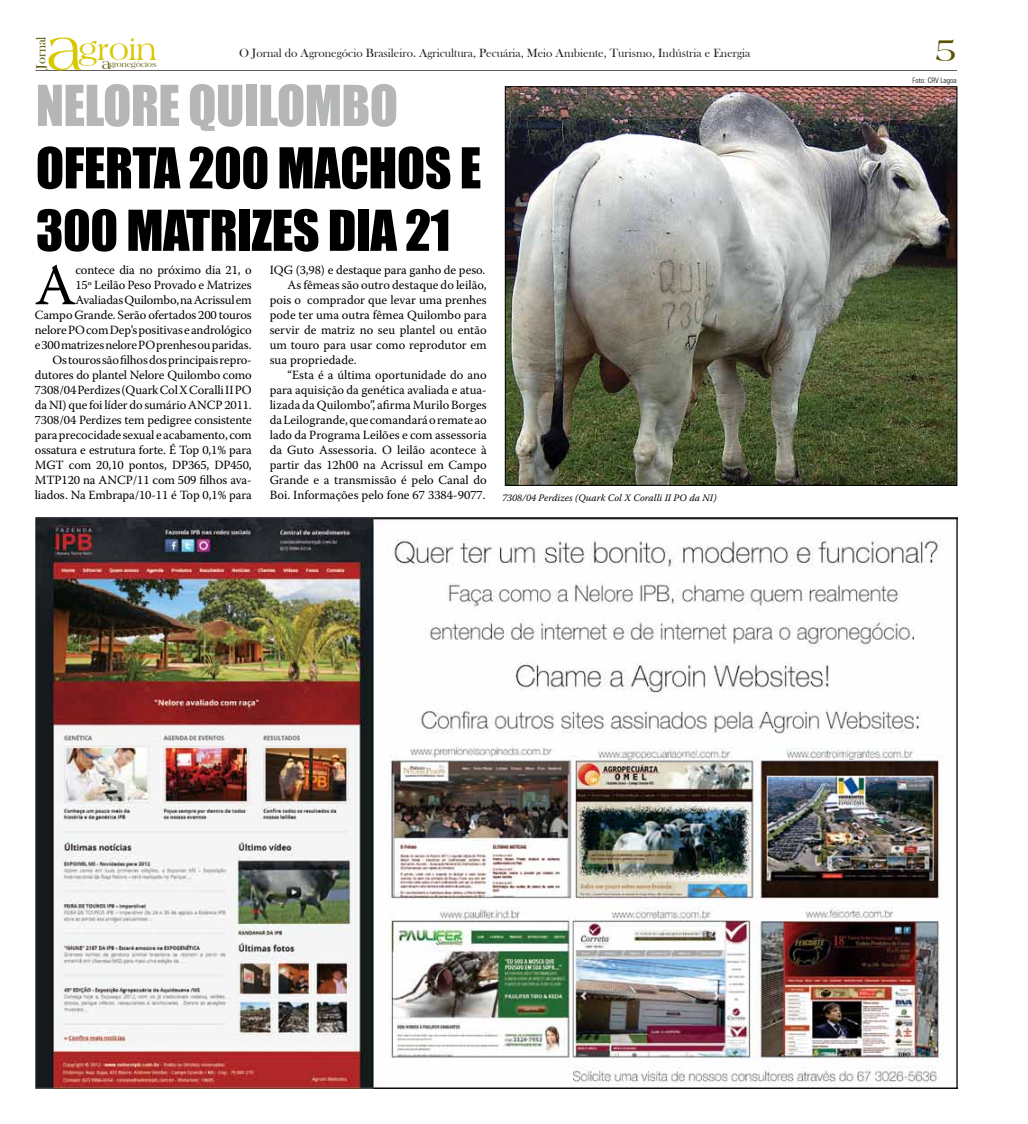
<style>
.page{position:relative;width:1028px;height:1124px;background:#fff}
.page>*{position:absolute;margin:0;border:0;box-sizing:border-box;transform-origin:0 0}
.t1{font:58px "Warnock Pro";color:#000}
.t2{font:52px/62.4px "Impact";letter-spacing:-.01em;color:#000}
.t3{font:52px "Impact";letter-spacing:-.01em;color:#b4b6b8}
.t4{font:33.75px "Americana BT";color:#585300}
.t5{font:31.25px "Americana BT";color:#d7c800}
.t6{font:13.5px "Bask Old Face";color:#585300}
.t7{font:12.5px/15px "Warnock Pro";letter-spacing:-.005em;color:#000;text-align:right}
.t8{font:12.25px "Bask Old Face";color:#231f20}
.t9{font:italic 10px "Warnock Pro";color:#000}
.t10{font:7.62px "Americana BT";color:#585300}
.t11{font:300 condensed 7.5px "Zurich BT";color:#000}
.s1{font-size:60px}
.s2{font-size:14.62px}
</style>
<div class="page">
<hr style="left:35px;top:70px;width:922px;height:1px;background:#231f20">
<img style="left:507px;top:89px;width:448px;height:394px">
<img style="left:35px;top:518px;width:922px;height:570px">
<p class="t6" style="left:34px;top:69px;width:34px;rotate:-90deg">Jornal</p>
<h3 class="t5" style="left:46px;top:32px;width:112px"><span class="s1">a</span>groin</h3>
<p class="t8" style="left:239px;top:46px;width:512px">O Jornal do Agronegócio Brasileiro. Agricultura, Pecuária, Meio Ambiente, Turismo, Indústria e Energia</p>
<h3 class="t4" style="left:935px;top:30px;width:23px">5</h3>
<h2 class="t3" style="left:36px;top:65px;width:364px">NELORE QUILOMBO</h2>
<h2 class="t2" style="left:36px;top:135px;width:447px">OFERTA 200 MACHOS E<br>300 MATRIZES DIA 21</h2>
<h1 class="t1" style="left:35px;top:250px;width:43px">A</h1>
<p class="t10" style="left:102px;top:60px;width:56px"><span class="s2">a</span>gronegócios</p>
<p class="t11" style="left:912px;top:75px;width:46px">Foto: CRV Lagoa</p>
<p class="t7" style="left:35px;top:262px;width:218px">contece dia no próximo dia 21, o<br>15º Leilão Peso Provado e Matrizes Avaliadas Quilombo, na Acrissul em Campo Grande. Serão ofertados 200 touros nelore PO com Dep’s positivas e andrológico e 300 matrizes nelore PO prenhes ou paridas.<br>Os touros são filhos dos principais repro&shy;dutores do plantel Nelore Quilombo como 7308/04 Perdizes (Quark Col X Coralli II PO da NI) que foi líder do sumário ANCP 2011.<br>7308/04 Perdizes tem pedigree consistente para precocidade sexual e acabamento, com ossatura e estrutura forte. É Top 0,1% para MGT com 20,10 pontos, DP365, DP450, MTP120 na ANCP/11 com 509 filhos ava&shy;liados. Na Embrapa/10-11 é Top 0,1% para</p>
<p class="t7" style="left:270px;top:262px;width:217px">IQG (3,98) e destaque para ganho de peso.</p>
<p class="t7" style="left:287px;top:277px;width:201px">As fêmeas são outro destaque do leilão,</p>
<p class="t7" style="left:270px;top:292px;width:219px">pois o comprador que levar uma prenhes</p>
<p class="t7" style="left:270px;top:307px;width:218px">pode ter uma outra fêmea Quilombo para</p>
<p class="t7" style="left:270px;top:322px;width:218px">servir de matriz no seu plantel ou então</p>
<p class="t7" style="left:270px;top:337px;width:219px">um touro para usar como reprodutor em</p>
<p class="t7" style="left:270px;top:352px;width:88px">sua propriedade.</p>
<p class="t7" style="left:287px;top:367px;width:201px">“Esta é a última oportunidade do ano</p>
<p class="t7" style="left:270px;top:382px;width:219px">para aquisição da genética avaliada e atua-</p>
<p class="t7" style="left:270px;top:397px;width:219px">lizada da Quilombo”, afirma Murilo Borges</p>
<p class="t7" style="left:270px;top:412px;width:218px">da Leilogrande, que comandará o remate ao</p>
<p class="t7" style="left:270px;top:427px;width:219px">lado da Programa Leilões e com assessoria</p>
<p class="t7" style="left:270px;top:442px;width:219px">da Guto Assessoria. O leilão acontece à</p>
<p class="t7" style="left:270px;top:457px;width:219px">partir das 12h00 na Acrissul em Campo</p>
<p class="t7" style="left:270px;top:472px;width:219px">Grande e a transmissão é pelo Canal do</p>
<p class="t7" style="left:270px;top:487px;width:217px">Boi. Informações pelo fone 67 3384-9077.</p>
<p class="t9" style="left:502px;top:491px;width:216px">7308/04 Perdizes (Quark Col X Coralli II PO da NI)</p>
</div>
